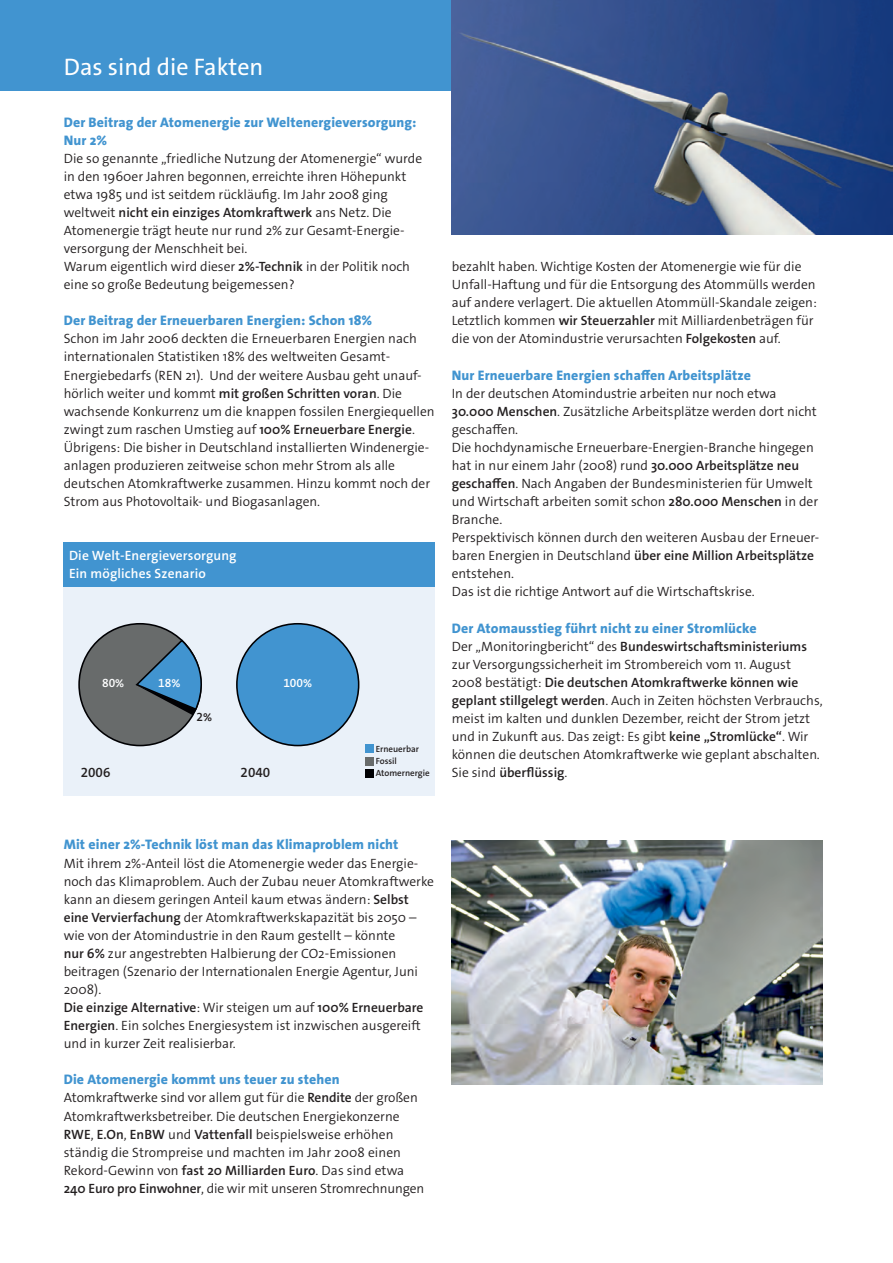
<style>
.page{position:relative;width:893px;height:1263px;background:#fff}
.page>*{position:absolute;margin:0;border:0;box-sizing:border-box;transform-origin:0 0}
.t1{font:24px "The Sans Os F";color:#fff}
.t2{font:800 13.8px/18px "The Sans Os F";letter-spacing:.01em;color:#4194d0}
.t3{font:300 13.5px/18.1px "The Sans Os F";color:#231f20}
.t4{font:600 13.5px/18.1px "The Sans Os F";letter-spacing:.01em;color:#fff}
.t5{font:600 13.5px "The Sans Os F";color:#231f20}
.t6{font:13.5px "The Sans Semi Bold Expert";color:#231f20}
.t7{font:700 12.6px "Helvetica Neue";color:#fff}
.t8{font:12px "The Sans Semi Bold Expert";color:#fff}
.t9{font:12px "The Sans Semi Bold Expert";color:#231f20}
.t10{font:600 9px/12.3px "The Sans Os F";color:#231f20}
.s1{font-weight:600}
.s2{font-size:11.25px}
.s3{font-weight:300}
</style>
<div class="page">
<div style="left:0;top:0;width:458px;height:90px;background:#4194d0"></div>
<img style="left:452px;top:0;width:441px;height:235px">
<div style="left:64px;top:542px;width:371px;height:253px;background:#eaf1f9"></div>
<div style="left:365px;top:769px;width:8px;height:8px;background:#000003"></div>
<div style="left:365px;top:757px;width:8px;height:8px;background:#686b6b"></div>
<div style="left:365px;top:744px;width:8px;height:9px;background:#4194d0"></div>
<div style="left:79px;top:624px;width:122px;height:121px;background:#686b6b;border-radius:50%"></div>
<svg style="left:135px;top:638px;width:67px;height:77px"></svg>
<div style="left:237px;top:624px;width:122px;height:121px;background:#4194d0;border-radius:50%"></div>
<div style="left:236px;top:623px;width:123px;height:123px;border:2px solid #000003;border-radius:50%"></div>
<div style="left:64px;top:542px;width:371px;height:45px;background:#4194d0"></div>
<img style="left:452px;top:841px;width:371px;height:243px">
<h1 class="t1" style="left:64px;top:52px;width:201px">Das sind die Fakten</h1>
<p class="t2" style="left:64px;top:113px;width:354px">Der Beitrag der Atomenergie zur Weltenergieversorgung:<br>Nur 2%</p>
<p class="t3" style="left:64px;top:149px;width:360px">Die so genannte „friedliche Nutzung der Atomenergie“ wurde in den 1960er Jahren begonnen, erreichte ihren Höhepunkt etwa 1985 und ist seitdem rückläufig. Im Jahr 2008 ging weltweit <span class="s1">nicht ein einziges Atomkraftwerk</span> ans Netz. Die Atomenergie trägt heute nur rund 2% zur Gesamt-Energie&shy;versorgung der Menschheit bei.<br>Warum eigentlich wird dieser <span class="s1">2%-Technik</span> in der Politik noch eine so große Bedeutung beigemessen?</p>
<p class="t2" style="left:64px;top:312px;width:310px">Der Beitrag der Erneuerbaren Energien: Schon 18%</p>
<p class="t3" style="left:64px;top:330px;width:372px">Schon im Jahr 2006 deckten die Erneuerbaren Energien nach internationalen Statistiken 18% des weltweiten Gesamt-Energiebedarfs (REN 21). Und der weitere Ausbau geht unauf&shy;hörlich weiter und kommt <span class="s1">mit großen Schritten voran</span>. Die wachsende Konkurrenz um die knappen fossilen Energiequellen zwingt zum raschen Umstieg auf <span class="s1">100% Erneuerbare Energie</span>.<br>Übrigens: Die bisher in Deutschland installierten Windenergie&shy;anlagen produzieren zeitweise schon mehr Strom als alle deutschen Atomkraftwerke zusammen. Hinzu kommt noch der Strom aus Photovoltaik- und Biogasanlagen.</p>
<p class="t3" style="left:452px;top:258px;width:366px">bezahlt haben. Wichtige Kosten der Atomenergie wie für die Unfall-Haftung und für die Entsorgung des Atommülls werden auf andere verlagert. Die aktuellen Atommüll-Skandale zeigen:<br>Letztlich kommen <span class="s1">wir Steuerzahler</span> mit Milliardenbeträgen für die von der Atomindustrie verursachten <span class="s1">Folgekosten</span> auf.</p>
<p class="t2" style="left:452px;top:366px;width:301px">Nur Erneuerbare Energien schaffen Arbeitsplätze</p>
<p class="t3" style="left:452px;top:384px;width:369px">In der deutschen Atomindustrie arbeiten nur noch etwa <span class="s1">30.000 Menschen</span>. Zusätzliche Arbeitsplätze werden dort nicht geschaffen.<br>Die hochdynamische Erneuerbare-Energien-Branche hingegen hat in nur einem Jahr (2008) rund <span class="s1">30.000 Arbeitsplätze neu geschaffen</span>. Nach Angaben der Bundesministerien für Umwelt und Wirtschaft arbeiten somit schon <span class="s1">280.000 Menschen</span> in der Branche.<br>Perspektivisch können durch den weiteren Ausbau der Erneuer&shy;baren Energien in Deutschland <span class="s1">über eine Million Arbeitsplätze </span>entstehen.<br>Das ist die richtige Antwort auf die Wirtschaftskrise.</p>
<p class="t2" style="left:452px;top:619px;width:306px">Der Atomausstieg führt nicht zu einer Stromlücke</p>
<p class="t3" style="left:452px;top:637px;width:372px">Der „Monitoringbericht“ des <span class="s1">Bundeswirtschaftsministeriums </span>zur Versorgungssicherheit im Strombereich vom 11. August 2008 bestätigt: <span class="s1">Die deutschen Atomkraftwerke können wie geplant stillgelegt werden</span>. Auch in Zeiten höchsten Verbrauchs, meist im kalten und dunklen Dezember, reicht der Strom jetzt und in Zukunft aus. Das zeigt: Es gibt <span class="s1">keine „Stromlücke“</span>. Wir können die deutschen Atomkraftwerke wie geplant abschalten.</p>
<p class="t4" style="left:69px;top:547px;width:169px">Die Welt-Energieversorgung<br>Ein mögliches Szenario</p>
<p class="t8" style="left:102px;top:673px;width:24px">80<span class="s2">%</span></p>
<p class="t8" style="left:158px;top:673px;width:24px">18<span class="s2">%</span></p>
<p class="t7" style="left:292px;top:677px;width:35px">100%</p>
<p class="t9" style="left:196px;top:707px;width:17px">2<span class="s2">%</span></p>
<p class="t8" style="left:283px;top:673px;width:30px">100<span class="s2">%</span></p>
<p class="t10" style="left:376px;top:742px;width:56px">Erneuerbar<br>Fossil<br>Atomernergie</p>
<p class="t6" style="left:81px;top:761px;width:31px">2006</p>
<p class="t6" style="left:241px;top:761px;width:31px">2040</p>
<p class="t5" style="left:452px;top:764px;width:117px"><span class="s3">Sie sind</span> überflüssig<span class="s3">.</span></p>
<p class="t2" style="left:64px;top:836px;width:336px">Mit einer 2%-Technik löst man das Klimaproblem nicht</p>
<p class="t3" style="left:64px;top:854px;width:372px">Mit ihrem 2%-Anteil löst die Atomenergie weder das Energie&shy;noch das Klimaproblem. Auch der Zubau neuer Atomkraftwerke kann an diesem geringen Anteil kaum etwas ändern: <span class="s1">Selbst eine Vervierfachung</span> der Atomkraftwerkskapazität bis 2050 – wie von der Atomindustrie in den Raum gestellt – könnte<br><span class="s1">nur 6%</span> zur angestrebten Halbierung der CO2-Emissionen beitragen (Szenario der Internationalen Energie Agentur, Juni 2008).<br><span class="s1">Die einzige Alternative</span>: Wir steigen um auf <span class="s1">100% Erneuerbare Energien</span>. Ein solches Energiesystem ist inzwischen ausgereift und in kurzer Zeit realisierbar.</p>
<p class="t2" style="left:64px;top:1071px;width:277px">Die Atomenergie kommt uns teuer zu stehen</p>
<p class="t3" style="left:64px;top:1089px;width:362px">Atomkraftwerke sind vor allem gut für die <span class="s1">Rendite</span> der großen Atomkraftwerksbetreiber. Die deutschen Energiekonzerne <span class="s1">RWE</span>, <span class="s1">E.On</span>, <span class="s1">EnBW</span> und <span class="s1">Vattenfall</span> beispielsweise erhöhen ständig die Strompreise und machten im Jahr 2008 einen Rekord-Gewinn von <span class="s1">fast 20 Milliarden Euro</span>. Das sind etwa <span class="s1">240 Euro pro Einwohner</span>, die wir mit unseren Stromrechnungen</p>
</div>
